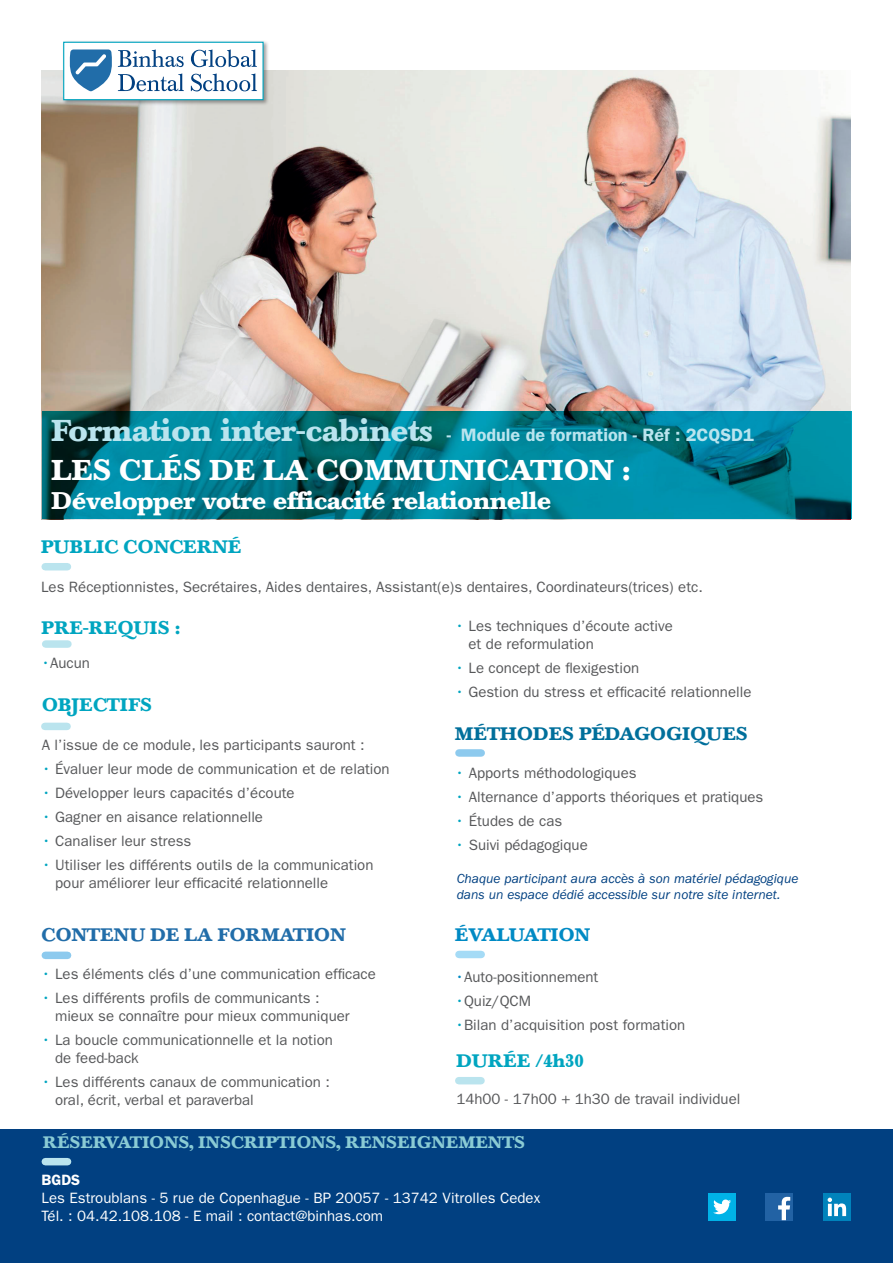
<style>
.page{position:relative;width:893px;height:1263px;background:#fff}
.page>*{position:absolute;margin:0;border:0;box-sizing:border-box;transform-origin:0 0}
.t1{font:700 28.5px "Berthold Baskerville";letter-spacing:.02em;color:#fff}
.t2{font:700 24px "Berthold Baskerville";color:#fff}
.t3{font:600 18px "ITC Franklin Gothic Std";color:#bae4ee}
.t4{font:700 18px "Berthold Baskerville";letter-spacing:.02em;color:#00a5c0}
.t5{font:700 18px "Berthold Baskerville";letter-spacing:.02em;color:#216da9}
.t6{font:700 18px "Berthold Baskerville";letter-spacing:.02em;color:#006f9b}
.t7{font:700 18px "Berthold Baskerville";color:#008ac4}
.t8{font:700 16.5px "Berthold Baskerville";letter-spacing:.02em;color:#8acbd4}
.t9{font:15px/18px "ITC Franklin Gothic Std";color:#57585a}
.t10{font:15px/18px "ITC Franklin Gothic Std";color:#fff}
.t11{font:600 15px "ITC Franklin Gothic Std";color:#fff}
.t12{font:italic 13.5px/16.2px "ITC Franklin Gothic Std";color:#014081}
.s1{font-family:"Berthold Baskerville";font-weight:700;font-size:30px}
.s2{color:#00a5c0}
.s3{color:#008ac4}
</style>
<div class="page">
<img style="left:41px;top:71px;width:809px;height:448px">
<div style="left:45px;top:563px;width:22px;height:7px;background:#bae4ee"></div>
<div style="left:46px;top:640px;width:22px;height:8px;background:#bae4ee"></div>
<div style="left:45px;top:723px;width:22px;height:7px;background:#bae4ee"></div>
<div style="left:45px;top:951px;width:23px;height:8px;background:#8dcaee"></div>
<div style="left:459px;top:951px;width:22px;height:7px;background:#a5dbf6"></div>
<div style="left:459px;top:749px;width:22px;height:8px;background:#8dcaee"></div>
<div style="left:0;top:1129px;width:893px;height:134px;background:#014081"></div>
<div style="left:766px;top:1193px;width:27px;height:27px;background:#2262a4"></div>
<svg style="left:778px;top:1197px;width:12px;height:23px"></svg>
<div style="left:708px;top:1193px;width:28px;height:27px;background:#00b2e7"></div>
<svg style="left:713px;top:1199px;width:18px;height:15px"></svg>
<div style="left:823px;top:1193px;width:27px;height:27px;background:#0083bc"></div>
<svg style="left:828px;top:1197px;width:18px;height:19px"></svg>
<div style="left:45px;top:1158px;width:23px;height:7px;background:#bae4ee"></div>
<svg style="left:43px;top:411px;width:809px;height:108px;background:#00798b"></svg>
<div style="left:459px;top:1077px;width:22px;height:7px;background:#bae4ee"></div>
<div style="left:62px;top:41px;width:207px;height:65px;background:#231f20;opacity:.42"></div>
<div style="left:63px;top:42px;width:201px;height:58px;background:#fff;border:1px solid #00a5c0"></div>
<svg style="left:191px;top:49px;width:66px;height:18px"></svg>
<svg style="left:69px;top:49px;width:115px;height:42px"></svg>
<svg style="left:191px;top:73px;width:66px;height:18px"></svg>
<p class="t3" style="left:52px;top:424px;width:704px"><span class="s1">Formation inter-cabinets</span> - Module de formation - Réf : 2CQSD1</p>
<h1 class="t1" style="left:52px;top:452px;width:581px">LES CLÉS DE LA COMMUNICATION :</h1>
<h2 class="t2" style="left:52px;top:485px;width:501px">Développer votre efficacité relationnelle</h2>
<p class="t4" style="left:41px;top:536px;width:202px">PUBLIC CONCERNÉ</p>
<p class="t9" style="left:41px;top:577px;width:663px">Les Réceptionnistes, Secrétaires, Aides dentaires, Assistant(e)s dentaires, Coordinateurs(trices) etc.</p>
<p class="t4" style="left:42px;top:616px;width:140px">PRE-REQUIS :</p>
<p class="t9" style="left:41px;top:654px;width:50px"><span class="s2">•</span>Aucun</p>
<p class="t4" style="left:42px;top:693px;width:111px">OBJECTIFS</p>
<p class="t9" style="left:42px;top:736px;width:325px">A l’issue de ce module, les participants sauront :</p>
<p class="t9" style="left:42px;top:760px;width:350px"><span class="s2">•</span> Évaluer leur mode de communication et de relation</p>
<p class="t9" style="left:42px;top:784px;width:254px"><span class="s2">•</span> Développer leurs capacités d’écoute</p>
<p class="t9" style="left:42px;top:808px;width:223px"><span class="s2">•</span> Gagner en aisance relationnelle</p>
<p class="t9" style="left:42px;top:832px;width:151px"><span class="s2">•</span> Canaliser leur stress</p>
<p class="t9" style="left:55px;top:856px;width:320px;text-indent:-14px"><span class="s2">•</span> Utiliser les différents outils de la communication pour améliorer leur efficacité relationnelle</p>
<p class="t5" style="left:42px;top:923px;width:305px">CONTENU DE LA FORMATION</p>
<p class="t9" style="left:42px;top:965px;width:336px"><span class="s2">•</span> Les éléments clés d’une communication efficace</p>
<p class="t9" style="left:55px;top:989px;width:296px;text-indent:-14px"><span class="s2">•</span> Les différents profils de communicants : mieux se connaître pour mieux communiquer</p>
<p class="t9" style="left:55px;top:1031px;width:279px;text-indent:-14px"><span class="s2">•</span> La boucle communicationnelle et la notion de feed-back</p>
<p class="t9" style="left:55px;top:1073px;width:276px;text-indent:-14px"><span class="s2">•</span> Les différents canaux de communication : oral, écrit, verbal et paraverbal</p>
<p class="t9" style="left:468px;top:617px;width:206px;text-indent:-14px"><span class="s2">•</span> Les techniques d’écoute active et de reformulation</p>
<p class="t9" style="left:455px;top:659px;width:186px"><span class="s2">•</span> Le concept de flexigestion</p>
<p class="t9" style="left:455px;top:683px;width:298px"><span class="s2">•</span> Gestion du stress et efficacité relationnelle</p>
<p class="t6" style="left:455px;top:722px;width:294px">MÉTHODES PÉDAGOGIQUES</p>
<p class="t9" style="left:455px;top:764px;width:183px"><span class="s2">•</span> Apports méthodologiques</p>
<p class="t9" style="left:455px;top:788px;width:310px"><span class="s2">•</span> Alternance d’apports théoriques et pratiques</p>
<p class="t9" style="left:455px;top:812px;width:109px"><span class="s2">•</span> Études de cas</p>
<p class="t9" style="left:455px;top:836px;width:134px"><span class="s2">•</span> Suivi pédagogique</p>
<p class="t12" style="left:457px;top:870px;width:343px">Chaque participant aura accès à son matériel pédagogique dans un espace dédié accessible sur notre site internet.</p>
<p class="t7" style="left:455px;top:923px;width:136px">ÉVALUATION</p>
<p class="t9" style="left:455px;top:968px;width:145px"><span class="s3">•</span>Auto-positionnement</p>
<p class="t9" style="left:455px;top:992px;width:78px"><span class="s2">•</span>Quiz/QCM</p>
<p class="t9" style="left:455px;top:1016px;width:232px"><span class="s2">•</span>Bilan d’acquisition post formation</p>
<p class="t4" style="left:456px;top:1050px;width:129px">DURÉE /4h30</p>
<p class="t9" style="left:456px;top:1090px;width:286px">14h00 - 17h00 + 1h30 de travail individuel</p>
<p class="t8" style="left:43px;top:1132px;width:483px">RÉSERVATIONS, INSCRIPTIONS, RENSEIGNEMENTS</p>
<p class="t11" style="left:42px;top:1171px;width:40px">BGDS</p>
<p class="t10" style="left:42px;top:1189px;width:500px">Les Estroublans - 5 rue de Copenhague - BP 20057 - 13742 Vitrolles Cedex<br>Tél. : 04.42.108.108 - E mail : contact@binhas.com</p>
</div>
